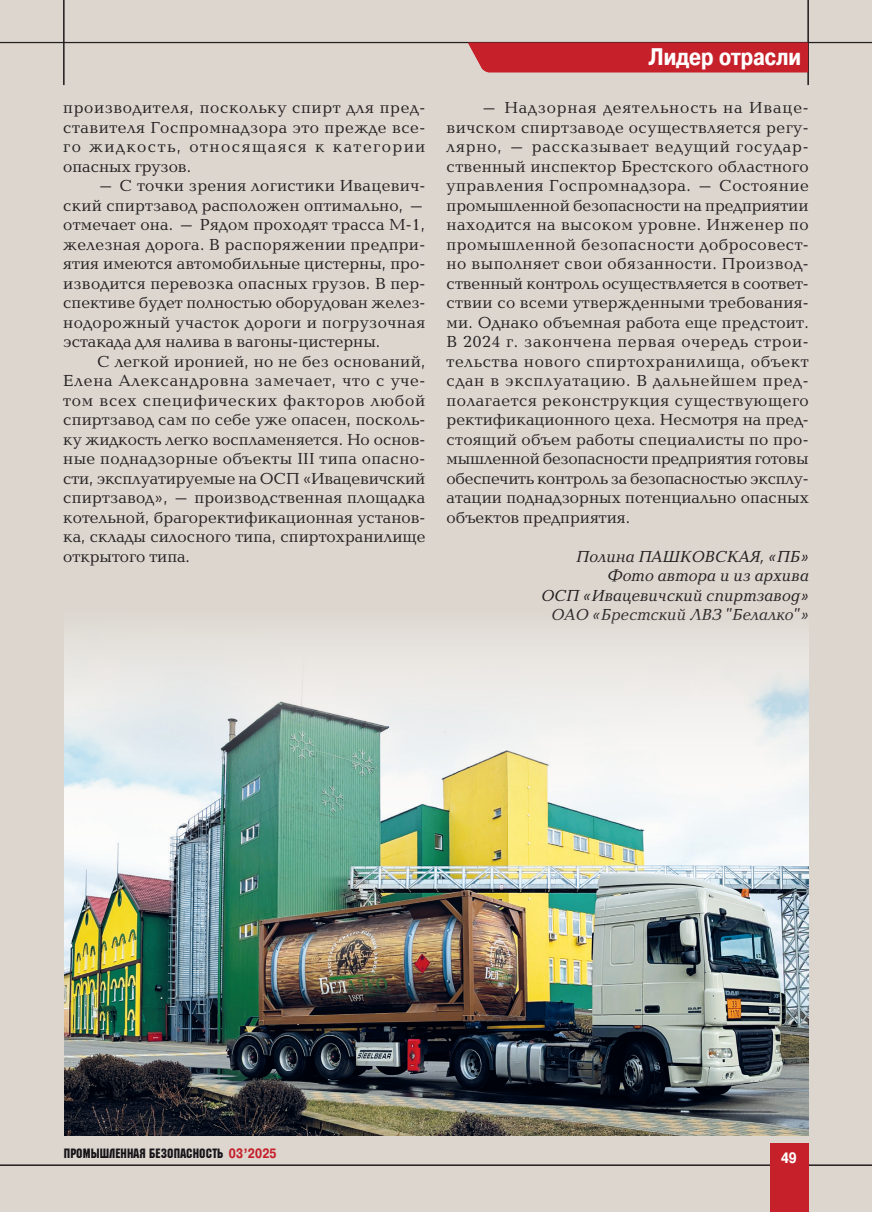
<style>
.page{position:relative;width:872px;height:1212px;background:#dcd6cf}
.page>*{position:absolute;margin:0;border:0;box-sizing:border-box;transform-origin:0 0}
.Rubr{font:700 24px "Pragmatica Cond C";color:#fff}
.Baltika_10{font:16.5px/19.5px "Baltica C";color:#231f20;text-align:justify}
.Baltika_10-2{font:italic 16.5px "Baltica C";color:#231f20}
.t1{font:700 15px "Pragmatica Cond C";color:#fff}
.t2{font:13.5px "Machine C";letter-spacing:.01em;color:#171419}
.s1{font-family:"Pragmatica Cond C";font-weight:700;color:#c6212a}
</style>
<div class="page">
<hr style="left:0;top:1164px;width:872px;height:2px;background:#231f20">
<hr style="left:0;top:42px;width:872px;height:1px;background:#231f20">
<hr style="left:807px;top:0;width:1px;height:85px;background:#231f20">
<hr style="left:63px;top:0;width:1px;height:85px;background:#231f20">
<div style="left:770px;top:1144px;width:38px;height:68px;background:#c6212a"></div>
<div style="left:468px;top:43px;width:340px;height:29px;background:#c6212a"></div>
<img style="left:64px;top:636px;width:744px;height:499px">
<p class="Baltika_10" style="left:63px;top:99px;width:364px">производителя, поскольку спирт для пред&shy;ставителя Госпромнадзора это прежде все&shy;го жидкость, относящаяся к категории опасных грузов.</p>
<p class="Baltika_10" style="left:63px;top:177px;width:363px;text-indent:34px">– С точки зрения логистики Ивацевич&shy;ский спиртзавод расположен оптимально, – отмечает она. – Рядом проходят трасса М-1, железная дорога. В распоряжении предпри&shy;ятия имеются автомобильные цистерны, про&shy;изводится перевозка опасных грузов. В пер&shy;спективе будет полностью оборудован желез&shy;нодорожный участок дороги и погрузочная эстакада для налива в вагоны-цистерны.</p>
<p class="Baltika_10" style="left:63px;top:352px;width:364px;text-indent:34px">С легкой иронией, но не без оснований, Елена Александровна замечает, что с уче&shy;том всех специфических факторов любой спиртзавод сам по себе уже опасен, посколь&shy;ку жидкость легко воспламеняется. Но основ&shy;ные поднадзорные объекты III типа опасно&shy;сти, эксплуатируемые на ОСП «Ивацевичский спиртзавод», – производственная площадка котельной, брагоректификационная установ&shy;ка, склады силосного типа, спиртохранилище открытого типа.</p>
<p class="Rubr" style="left:649px;top:43px;width:154px">Лидер отрасли</p>
<p class="Baltika_10" style="left:446px;top:99px;width:364px;text-indent:34px">– Надзорная деятельность на Иваце&shy;вичском спиртзаводе осуществляется регу&shy;лярно, – рассказывает ведущий государ&shy;ственный инспектор Брестского областного управления Госпромнадзора. – Состояние промышленной безопасности на предприятии находится на высоком уровне. Инженер по промышленной безопасности добросовест&shy;но выполняет свои обязанности. Производ&shy;ственный контроль осуществляется в соответ&shy;ствии со всеми утвержденными требования&shy;ми. Однако объемная работа еще предстоит.<br>В 2024 г. закончена первая очередь строи&shy;тельства нового спиртохранилища, объект сдан в эксплуатацию. В дальнейшем пред&shy;полагается реконструкция существующего ректификационного цеха. Несмотря на пред&shy;стоящий объем работы специалисты по про&shy;мышленной безопасности предприятия готовы обеспечить контроль за безопасностью эксплу&shy;атации поднадзорных потенциально опасных объектов предприятия.</p>
<p class="Baltika_10-2" style="left:576px;top:547px;width:234px">Полина ПАШКОВСКАЯ, «ПБ»</p>
<p class="Baltika_10-2" style="left:607px;top:567px;width:203px">Фото автора и из архива</p>
<p class="Baltika_10-2" style="left:541px;top:586px;width:269px">ОСП «Ивацевичский спиртзавод»</p>
<p class="Baltika_10-2" style="left:551px;top:606px;width:259px">ОАО «Брестский ЛВЗ "Белалко"»</p>
<p class="t2" style="left:64px;top:1145px;width:214px">Промышленная безопасность <span class="s1">03’2025</span></p>
<p class="t1" style="left:781px;top:1149px;width:17px">49</p>
</div>
